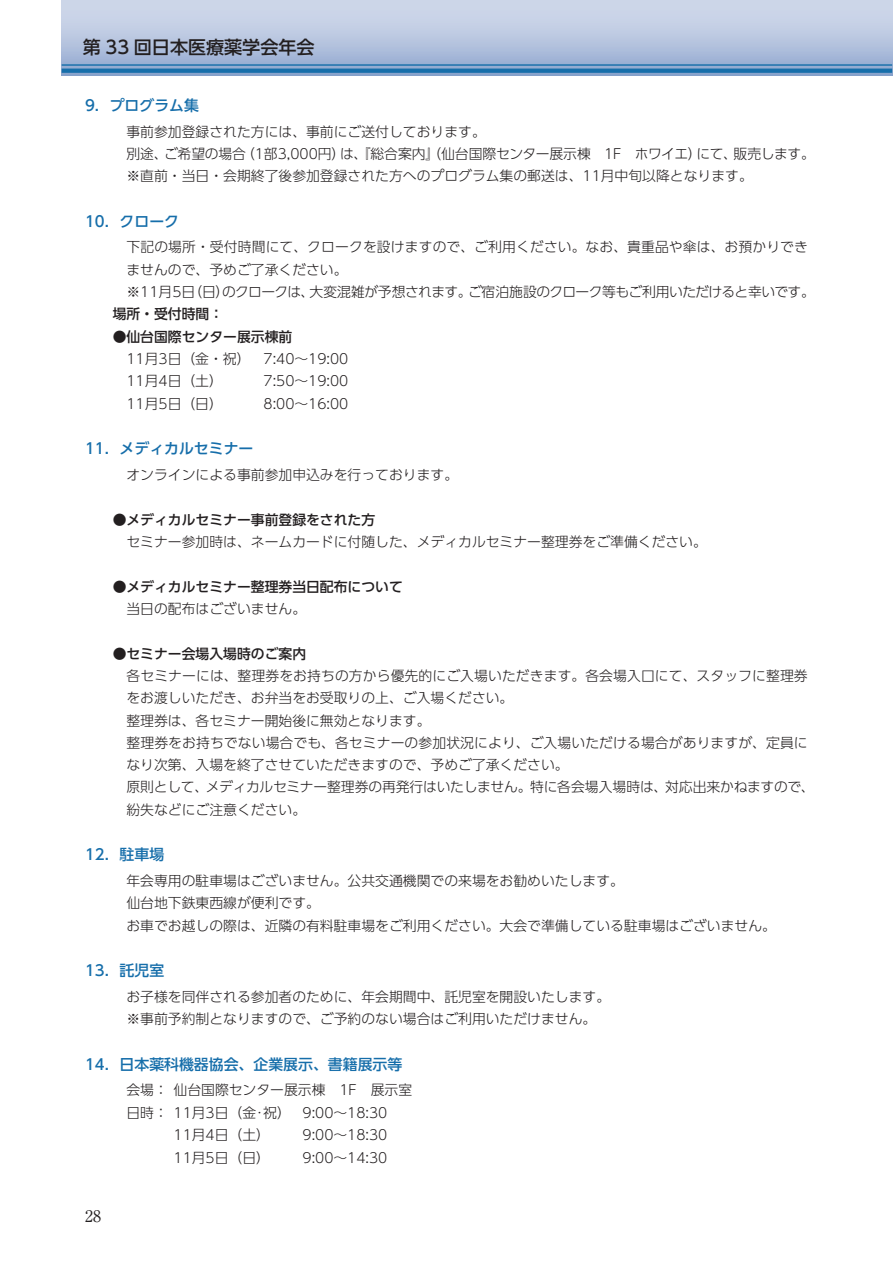
<style>
.page{position:relative;width:893px;height:1263px;background:#fff}
.page>*{position:absolute;margin:0;border:0;box-sizing:border-box;transform-origin:0 0}
.t1{font:500 18px "UD Shin Go Pr 6 N";color:#231f20}
.t2{font:15.9px "Ryumin Pr 6 N";color:#231f20}
.t3{font:500 14.85px "UD Shin Go Pr 6 N";color:#166eaa}
.t4{font:300 13.8px/22.4px "UD Shin Go Pr 6 N";color:#231f20}
.t5{font:500 13.8px "UD Shin Go Pr 6 N";color:#231f20}
</style>
<div class="page">
<svg style="left:62px;top:0;width:831px;height:75px;background:#b7c5df"></svg>
<hr style="left:62px;top:64px;width:830px;height:2px;background:#166eaa">
<svg style="left:62px;top:69px;width:830px;height:4px;background:#1b70ab"></svg>
<h1 class="t1" style="left:83px;top:32px;width:233px">第 33 回日本医療薬学会年会</h1>
<p class="t3" style="left:85px;top:93px;width:115px">9．プログラム集</p>
<p class="t4" style="left:126px;top:120px;width:690px">事前参加登録された方には、事前にご送付しております。<br>別途、ご希望の場合（1部3,000円）は、『総合案内』（仙台国際センター展示棟　1F　ホワイエ）にて、販売します。※直前・当日・会期終了後参加登録された方へのプログラム集の郵送は、11月中旬以降となります。</p>
<p class="t3" style="left:85px;top:209px;width:96px">10．クローク</p>
<p class="t4" style="left:126px;top:235px;width:690px">下記の場所・受付時間にて、クロークを設けますので、ご利用ください。なお、貴重品や傘は、お預かりできませんので、予めご了承ください。<br>※11月5日（日）のクロークは、大変混雑が予想されます。ご宿泊施設のクローク等もご利用いただけると幸いです。</p>
<p class="t5" style="left:113px;top:303px;width:112px">場所・受付時間：</p>
<p class="t5" style="left:113px;top:325px;width:181px">●仙台国際センター展示棟前</p>
<p class="t4" style="left:126px;top:347px;width:223px">11月3日（金・祝） 7:40～19:00<br>11月4日（土）</p>
<p class="t4" style="left:264px;top:369px;width:86px">7:50～19:00</p>
<p class="t4" style="left:126px;top:392px;width:98px">11月5日（日）</p>
<p class="t4" style="left:264px;top:392px;width:86px">8:00～16:00</p>
<p class="t3" style="left:85px;top:437px;width:170px">11．メディカルセミナー</p>
<p class="t4" style="left:126px;top:463px;width:333px">オンラインによる事前参加申込みを行っております。</p>
<p class="t5" style="left:113px;top:508px;width:264px">●メディカルセミナー事前登録をされた方</p>
<p class="t4" style="left:126px;top:530px;width:582px">セミナー参加時は、ネームカードに付随した、メディカルセミナー整理券をご準備ください。</p>
<p class="t5" style="left:113px;top:575px;width:292px">●メディカルセミナー整理券当日配布について</p>
<p class="t4" style="left:126px;top:597px;width:181px">当日の配布はございません。</p>
<p class="t5" style="left:113px;top:642px;width:195px">●セミナー会場入場時のご案内</p>
<p class="t4" style="left:126px;top:664px;width:690px">各セミナーには、整理券をお持ちの方から優先的にご入場いただきます。各会場入口にて、スタッフに整理券をお渡しいただき、お弁当をお受取りの上、ご入場ください。<br>整理券は、各セミナー開始後に無効となります。<br>整理券をお持ちでない場合でも、各セミナーの参加状況により、ご入場いただける場合がありますが、定員になり次第、入場を終了させていただきますので、予めご了承ください。<br>原則として、メディカルセミナー整理券の再発行はいたしません。特に各会場入場時は、対応出来かねますので、紛失などにご注意ください。</p>
<p class="t3" style="left:85px;top:843px;width:81px">12．駐車場</p>
<p class="t4" style="left:126px;top:869px;width:651px">年会専用の駐車場はございません。公共交通機関での来場をお勧めいたします。<br>仙台地下鉄東西線が便利です。<br>お車でお越しの際は、近隣の有料駐車場をご利用ください。大会で準備している駐車場はございません。</p>
<p class="t3" style="left:85px;top:958px;width:81px">13．託児室</p>
<p class="t4" style="left:126px;top:985px;width:485px">お子様を同伴される参加者のために、年会期間中、託児室を開設いたします。※事前予約制となりますので、ご予約のない場合はご利用いただけません。</p>
<p class="t3" style="left:85px;top:1052px;width:319px">14．日本薬科機器協会、企業展示、書籍展示等</p>
<p class="t4" style="left:126px;top:1078px;width:287px">会場： 仙台国際センター展示棟　1F　展示室</p>
<p class="t4" style="left:126px;top:1101px;width:262px">日時： 11月3日（金·祝） 9:00～18:30</p>
<p class="t4" style="left:174px;top:1123px;width:98px">11月4日（土）</p>
<p class="t4" style="left:303px;top:1123px;width:86px">9:00～18:30</p>
<p class="t4" style="left:174px;top:1146px;width:98px">11月5日（日）</p>
<p class="t4" style="left:303px;top:1146px;width:86px">9:00～14:30</p>
<p class="t2" style="left:85px;top:1203px;width:17px">28</p>
</div>
